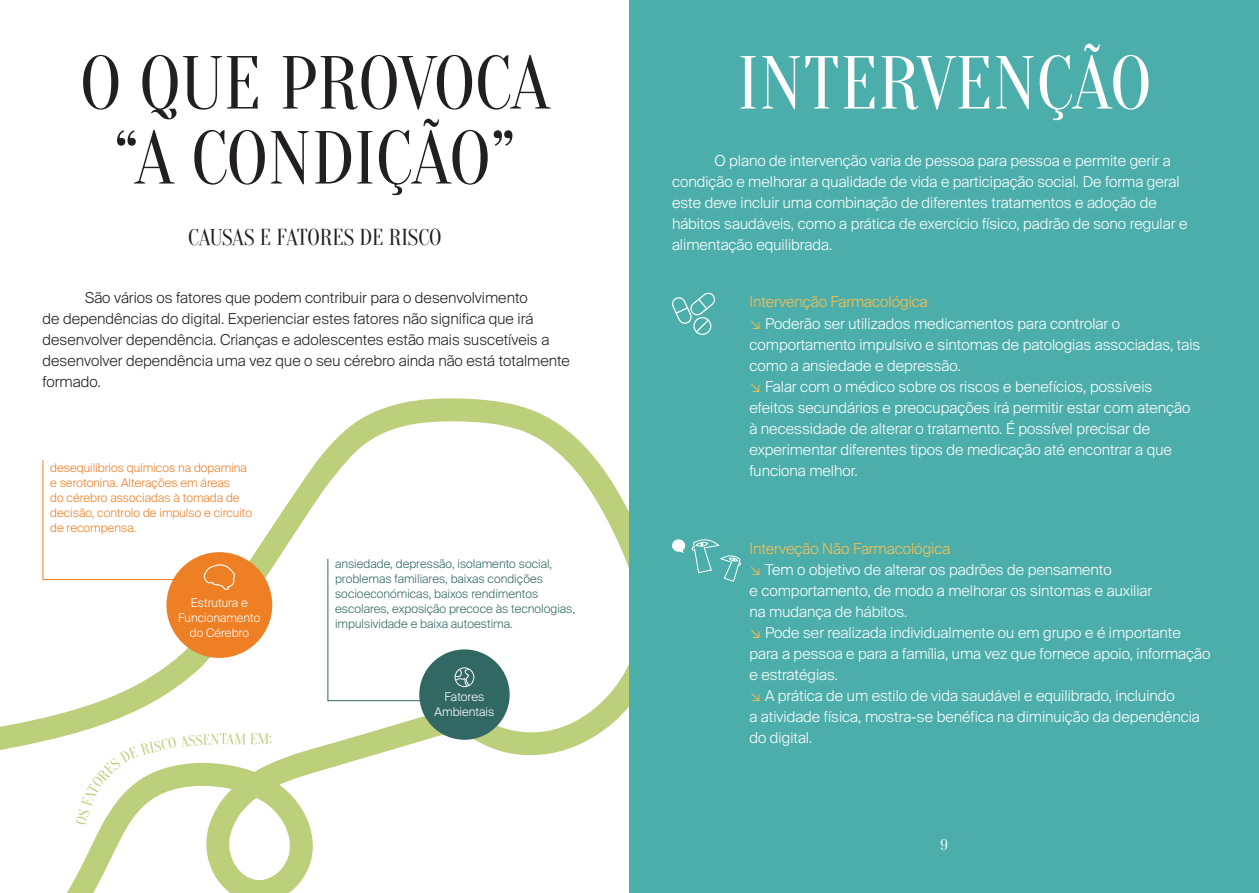
<style>
.page{position:relative;width:1259px;height:893px;background:#fff}
.page>*{position:absolute;margin:0;border:0;box-sizing:border-box;transform-origin:0 0}
.t1{font:75px/75px "Oranienbaum";color:#231f20;text-align:center}
.t2{font:75px "Oranienbaum";color:#fff}
.t3{font:22.5px "Oranienbaum";letter-spacing:-.005em;color:#231f20}
.t4{font:300 15px/21px "Suisse Intl";color:#fff}
.t5{font:300 15px/21px "Suisse Intl";color:#231f20}
.t6{font:300 15px "Suisse Intl";color:#fdbf4c}
.t7{font:15px "Oranienbaum";color:#bccf7b}
.t8{font:15px "Oranienbaum";color:#fff}
.t9{font:300 12px/15px "Suisse Intl";color:#326864}
.t10{font:300 12px/15px "Suisse Intl";color:#ee7f25}
.t11{font:300 12px/15px "Suisse Intl";color:#fff;text-align:center}
.s1{color:#fdbf4c}
</style>
<div class="page">
<svg style="left:0;top:398px;width:629px;height:495px"></svg>
<div style="left:166px;top:552px;width:106px;height:106px;background:#ee7f25;border-radius:50%"></div>
<svg style="left:327px;top:558px;width:98px;height:143px"></svg>
<svg style="left:42px;top:459px;width:193px;height:131px"></svg>
<div style="left:419px;top:649px;width:90px;height:91px;background:#326864;border-radius:50%"></div>
<div style="left:454px;top:667px;width:20px;height:20px;border:1px solid #fff;border-radius:50%"></div>
<svg style="left:454px;top:668px;width:16px;height:19px"></svg>
<div style="left:629px;top:0;width:630px;height:893px;background:#4caeab"></div>
<svg style="left:672px;top:292px;width:43px;height:43px"></svg>
<svg style="left:672px;top:539px;width:69px;height:43px"></svg>
<svg style="left:75px;top:734px;width:144px;height:91px"></svg>
<svg style="left:226px;top:733px;width:31px;height:11px"></svg>
<svg style="left:269px;top:736px;width:3px;height:7px"></svg>
<p class="t1" style="left:80px;top:47px;width:471px">O QUE PROVOCA “A CONDIÇÃO”</p>
<p class="t3" style="left:188px;top:225px;width:255px">CAUSAS E FATORES DE RISCO</p>
<p class="t5" style="left:43px;top:287px;width:529px;text-indent:43px">São vários os fatores que podem contribuir para o desenvolvimento<br>de dependências do digital. Experienciar estes fatores não significa que irá desenvolver dependência. Crianças e adolescentes estão mais suscetíveis a desenvolver dependência uma vez que o seu cérebro ainda não está totalmente formado.</p>
<p class="t10" style="left:50px;top:460px;width:203px">desequilíbrios químicos na dopamina e serotonina. Alterações em áreas<br>do cérebro associadas à tomada de decisão, controlo de impulso e circuito de recompensa.</p>
<p class="t11" style="left:178px;top:595px;width:84px">Estrutura e<br>Funcionamento do Cérebro</p>
<p class="t7" style="left:220px;top:731px;width:9px">T</p>
<p class="t7" style="left:258px;top:731px;width:13px">M</p>
<p class="t9" style="left:335px;top:556px;width:241px">ansiedade, depressão, isolamento social, problemas familiares, baixas condições socioeconómicas, baixos rendimentos escolares, exposição precoce às tecnologias, impulsividade e baixa autoestima.</p>
<p class="t11" style="left:435px;top:689px;width:61px">Fatores<br>Ambientais</p>
<p class="t2" style="left:737px;top:41px;width:416px">INTERVENÇÃO</p>
<p class="t4" style="left:672px;top:150px;width:517px;text-indent:43px">O plano de intervenção varia de pessoa para pessoa e permite gerir a condição e melhorar a qualidade de vida e participação social. De forma geral este deve incluir uma combinação de diferentes tratamentos e adoção de hábitos saudáveis, como a prática de exercício físico, padrão de sono regular e alimentação equilibrada.</p>
<p class="t6" style="left:749px;top:293px;width:180px">Intervenção Farmacológica</p>
<p class="t4" style="left:749px;top:313px;width:452px"><span class="s1">↘</span> Poderão ser utilizados medicamentos para controlar o comportamento impulsivo e sintomas de patologias associadas, tais como a ansiedade e depressão.</p>
<p class="t4" style="left:749px;top:376px;width:442px"><span class="s1">↘</span> Falar com o médico sobre os riscos e benefícios, possíveis efeitos secundários e preocupações irá permitir estar com atenção à necessidade de alterar o tratamento. É possível precisar de experimentar diferentes tipos de medicação até encontrar a que funciona melhor.</p>
<p class="t6" style="left:749px;top:540px;width:202px">Interveção Não Farmacológica</p>
<p class="t4" style="left:749px;top:559px;width:404px"><span class="s1">↘</span> Tem o objetivo de alterar os padrões de pensamento<br>e comportamento, de modo a melhorar os sintomas e auxiliar na mudança de hábitos.</p>
<p class="t4" style="left:749px;top:622px;width:462px"><span class="s1">↘</span> Pode ser realizada individualmente ou em grupo e é importante para a pessoa e para a família, uma vez que fornece apoio, informação e estratégias.</p>
<p class="t4" style="left:749px;top:685px;width:452px"><span class="s1">↘</span> A prática de um estilo de vida saudável e equilibrado, incluindo<br>a atividade física, mostra-se benéfica na diminuição da dependência do digital.</p>
<p class="t8" style="left:940px;top:837px;width:9px">9</p>
</div>
